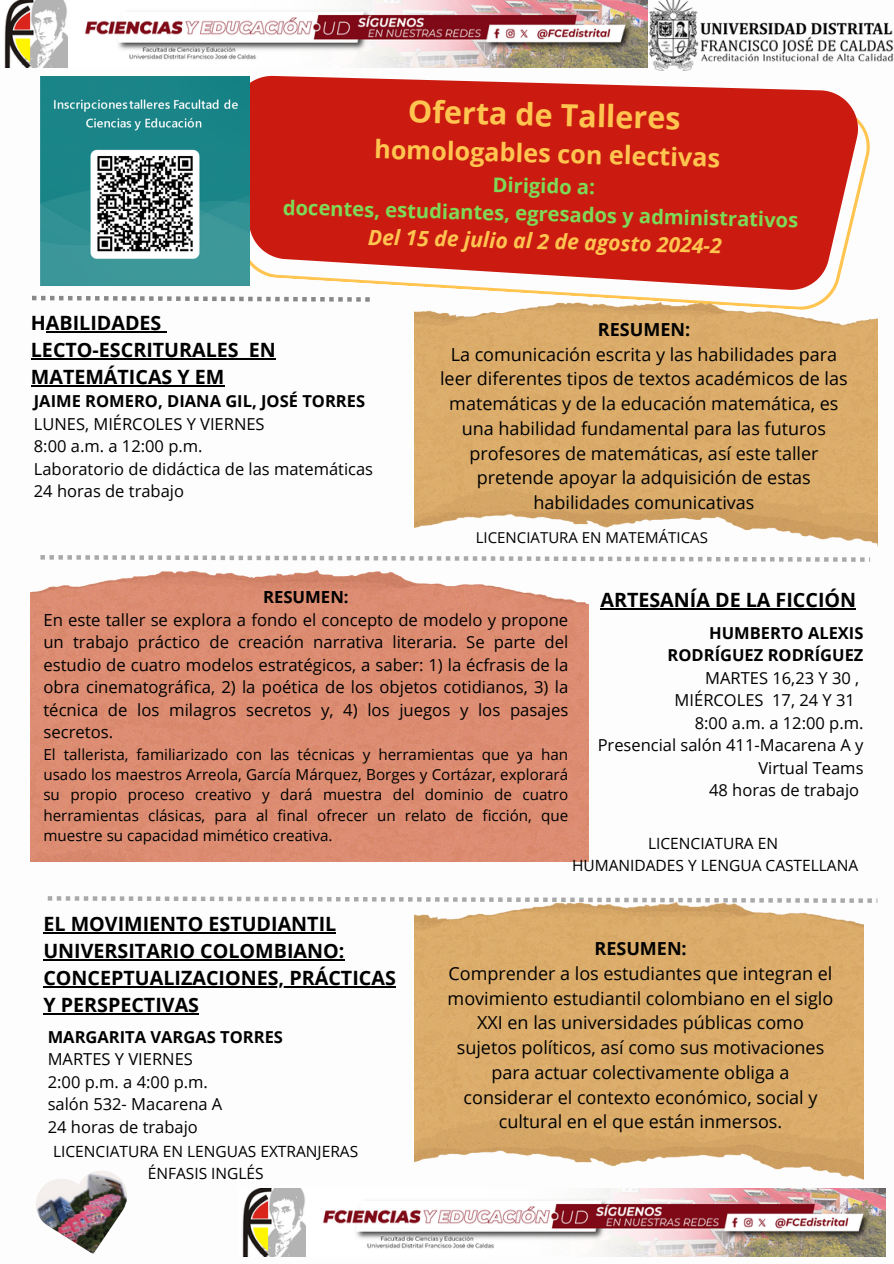
<style>
.page{position:relative;width:894px;height:1264px;background:#fff}
.page>*{position:absolute;margin:0;border:0;box-sizing:border-box;transform-origin:0 0}
.t1{font:700 30.45px "Open Sans";color:#ffc550}
.t2{font:700 25.2px "Open Sans";color:#ffc550}
.t3{font:italic 700 21.15px "Open Sans";color:#ffc550}
.t4{font:700 20.1px/27.8px "Open Sans";color:#7ed957;text-align:center}
.t5{font:700 19.65px/27px "Open Sans";color:#000}
.t6{font:18px/24.8px "Open Sans";color:#000;text-align:center}
.t7{font:16.65px/22.5px "Open Sans";color:#000}
.t8{font:16.5px/22.5px "Open Sans";color:#000}
.t9{font:700 16.5px/22.5px "Open Sans";color:#000;text-align:right}
.t10{font:15.45px/21.3px "Open Sans";color:#000;text-align:center}
.t11{font:15.15px/20.2px "Open Sans";color:#000;text-align:justify}
.t12{font:15px "Open Sans";color:#000}
.s1{font-weight:700}
</style>
<div class="page">
<img style="left:85px;top:0;width:562px;height:60px">
<img style="left:4px;top:0;width:64px;height:68px">
<img style="left:647px;top:0;width:245px;height:62px">
<img style="left:36px;top:1171px;width:91px;height:83px">
<svg style="left:369px;top:121px;width:501px;height:182px"></svg>
<svg style="left:225px;top:55px;width:635px;height:238px;fill:#cb1b11"></svg>
<img style="left:414px;top:303px;width:463px;height:241px">
<svg style="left:40px;top:555px;width:825px;height:7px"></svg>
<svg style="left:32px;top:296px;width:337px;height:6px"></svg>
<img style="left:414px;top:902px;width:449px;height:278px">
<svg style="left:48px;top:896px;width:829px;height:6px"></svg>
<hr style="left:600px;top:608px;width:256px;height:1px;background:#000">
<img style="left:31px;top:571px;width:557px;height:290px">
<img style="left:305px;top:1188px;width:580px;height:68px">
<img style="left:242px;top:1188px;width:63px;height:68px">
<img style="left:40px;top:76px;width:210px;height:210px">
<hr style="left:46px;top:331px;width:115px;height:1px;background:#000">
<hr style="left:31px;top:358px;width:208px;height:1px;background:#000">
<svg style="left:239px;top:358px;width:37px;height:1px"></svg>
<hr style="left:31px;top:385px;width:193px;height:1px;background:#000">
<hr style="left:43px;top:932px;width:293px;height:1px;background:#000">
<hr style="left:43px;top:959px;width:301px;height:1px;background:#000">
<hr style="left:43px;top:986px;width:353px;height:1px;background:#000">
<hr style="left:43px;top:1013px;width:156px;height:1px;background:#000">
<h4 class="t1" style="left:408px;top:91px;width:274px;rotate:1deg">Oferta de Talleres</h4>
<h4 class="t2" style="left:374px;top:133px;width:347px;rotate:1deg">homologables con electivas</h4>
<h4 class="t4" style="left:283px;top:167px;width:517px;rotate:1deg">Dirigido a:<br>docentes, estudiantes, egresados y administrativos</h4>
<h1 class="t3" style="left:368px;top:223px;width:355px;rotate:1deg">Del 15 de julio al 2 de agosto 2024-2</h1>
<p class="t5" style="left:31px;top:309px;width:246px">HABILIDADES<br>LECTO-ESCRITURALES EN<br>MATEMÁTICAS Y EM</p>
<p class="t9" style="left:34px;top:389px;width:333px">JAIME ROMERO, DIANA GIL, JOSÉ TORRES</p>
<p class="t8" style="left:34px;top:412px;width:341px">LUNES, MIÉRCOLES Y VIERNES<br>8:00 a.m. a 12:00 p.m.<br>Laboratorio de didáctica de las matemáticas<br>24 horas de trabajo</p>
<p class="t6" style="left:440px;top:316px;width:409px"><span class="s1">RESUMEN:<br></span>La comunicación escrita y las habilidades para leer diferentes tipos de textos académicos de las matemáticas y de la educación matemática, es una habilidad fundamental para las futuros profesores de matemáticas, así este taller pretende apoyar la adquisición de estas habilidades comunicativas</p>
<p class="t12" style="left:475px;top:527px;width:233px">LICENCIATURA EN MATEMÁTICAS</p>
<p class="t5" style="left:600px;top:586px;width:257px">ARTESANÍA DE LA FICCIÓN</p>
<p class="t9" style="left:667px;top:621px;width:197px">HUMBERTO ALEXIS<br>RODRÍGUEZ RODRÍGUEZ</p>
<p class="t8" style="left:705px;top:666px;width:155px">MARTES 16,23 Y 30 ,</p>
<p class="t8" style="left:674px;top:688px;width:182px">MIÉRCOLES 17, 24 Y 31</p>
<p class="t8" style="left:694px;top:711px;width:170px">8:00 a.m. a 12:00 p.m.</p>
<p class="t8" style="left:597px;top:733px;width:267px">Presencial salón 411-Macarena A y</p>
<p class="t8" style="left:758px;top:756px;width:107px">Virtual Teams</p>
<p class="t8" style="left:709px;top:778px;width:152px">48 horas de trabajo</p>
<p class="t7" style="left:43px;top:585px;width:526px;text-indent:219px"><span class="s1">RESUMEN:<br></span>En este taller se explora a fondo el concepto de modelo y propone un trabajo práctico de creación narrativa literaria. Se parte del estudio de cuatro modelos estratégicos, a saber: 1) la écfrasis de la obra cinematográfica, 2) la poética de los objetos cotidianos, 3) la técnica de los milagros secretos y, 4) los juegos y los pasajes secretos.</p>
<p class="t11" style="left:43px;top:744px;width:526px">El tallerista, familiarizado con las técnicas y herramientas que ya han usado los maestros Arreola, García Márquez, Borges y Cortázar, explorará su propio proceso creativo y dará muestra del dominio de cuatro herramientas clásicas, para al final ofrecer un relato de ficción, que muestre su capacidad mimético creativa.</p>
<p class="t10" style="left:648px;top:832px;width:131px">LICENCIATURA EN</p>
<p class="t10" style="left:572px;top:854px;width:287px">HUMANIDADES Y LENGUA CASTELLANA</p>
<p class="t5" style="left:43px;top:910px;width:302px">EL MOVIMIENTO ESTUDIANTIL<br>UNIVERSITARIO COLOMBIANO:</p>
<h4 class="t5" style="left:43px;top:964px;width:354px">CONCEPTUALIZACIONES, PRÁCTICAS<br>Y PERSPECTIVAS</h4>
<p class="t9" style="left:48px;top:1024px;width:237px">MARGARITA VARGAS TORRES</p>
<p class="t8" style="left:48px;top:1047px;width:176px">MARTES Y VIERNES<br>2:00 p.m. a 4:00 p.m. salón 532- Macarena A<br>24 horas de trabajo</p>
<p class="t10" style="left:53px;top:1140px;width:306px">LICENCIATURA EN LENGUAS EXTRANJERAS<br>ÉNFASIS INGLÉS</p>
<h1 class="t6" style="left:447px;top:935px;width:387px"><span class="s1">RESUMEN:<br></span>Comprender a los estudiantes que integran el movimiento estudiantil colombiano en el siglo XXI en las universidades públicas como sujetos políticos, así como sus motivaciones para actuar colectivamente obliga a considerar el contexto económico, social y cultural en el que están inmersos.</h1>
</div>
